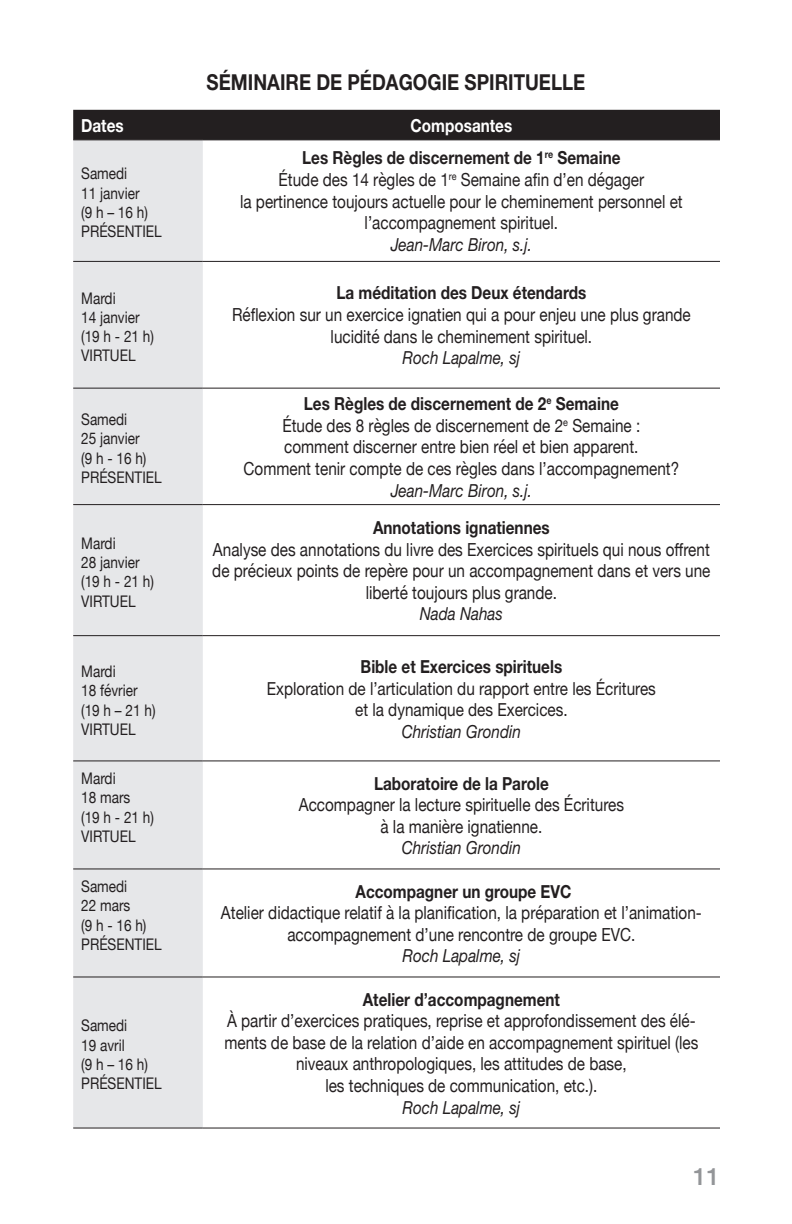
<style>
.page{position:relative;width:792px;height:1224px;background:#fff}
.page>*{position:absolute;margin:0;border:0;box-sizing:border-box;transform-origin:0 0}
.t1{font:500 24px "Helvetica Neue";color:#939598}
.t2{font:700 22px "Helvetica Neue";color:#231f20;scale:.85 1}
.t3{font:18px/21.6px "Helvetica Neue";color:#231f20;text-align:center;scale:.85 1}
.t4{font:700 18px "Helvetica Neue";color:#231f20;scale:.85 1}
.t5{font:italic 18px "Helvetica Neue";color:#231f20;scale:.85 1}
.t6{font:18px/21.6px "Helvetica Neue";color:#231f20;text-align:center;scale:.85 1}
.t7{font:700 18px "Helvetica Neue";color:#fff;scale:.85 1}
.t8{font:16px/19.2px "Helvetica Neue";color:#231f20;scale:.85 1}
.s1{font-weight:700}
</style>
<div class="page">
<div style="left:73px;top:110px;width:647px;height:29px;background:#231f20"></div>
<div style="left:73px;top:140px;width:130px;height:988px;background:#e6e7e9"></div>
<hr style="left:73px;top:139px;width:130px;height:1px;background:#231f20">
<hr style="left:73px;top:261px;width:130px;height:1px;background:#231f20">
<hr style="left:73px;top:388px;width:130px;height:1px;background:#231f20">
<hr style="left:73px;top:504px;width:130px;height:1px;background:#231f20">
<hr style="left:73px;top:635px;width:130px;height:1px;background:#231f20">
<hr style="left:73px;top:760px;width:130px;height:1px;background:#231f20">
<hr style="left:73px;top:868px;width:130px;height:1px;background:#231f20">
<hr style="left:73px;top:976px;width:130px;height:1px;background:#231f20">
<hr style="left:73px;top:1128px;width:130px;height:1px;background:#231f20">
<hr style="left:203px;top:139px;width:517px;height:1px;background:#231f20">
<hr style="left:203px;top:261px;width:517px;height:1px;background:#231f20">
<hr style="left:203px;top:388px;width:517px;height:1px;background:#231f20">
<hr style="left:203px;top:504px;width:517px;height:1px;background:#231f20">
<hr style="left:203px;top:635px;width:517px;height:1px;background:#231f20">
<hr style="left:203px;top:760px;width:517px;height:1px;background:#231f20">
<hr style="left:203px;top:868px;width:517px;height:1px;background:#231f20">
<hr style="left:203px;top:976px;width:517px;height:1px;background:#231f20">
<hr style="left:203px;top:1128px;width:517px;height:1px;background:#231f20">
<p class="t2" style="left:207px;top:69px;width:447px">SÉMINAIRE DE PÉDAGOGIE SPIRITUELLE</p>
<p class="t7" style="left:81px;top:114px;width:52px">Dates</p>
<p class="t7" style="left:411px;top:114px;width:121px">Composantes</p>
<p class="t8" style="left:81px;top:165px;width:56px">Samedi</p>
<p class="t8" style="left:81px;top:184px;width:70px">11 janvier</p>
<p class="t8" style="left:81px;top:203px;width:96px">(9 h – 16 h)<br>PRÉSENTIEL</p>
<p class="t4" style="left:302px;top:147px;width:376px">Les Règles de discernement de 1<sup>re</sup> Semaine</p>
<p class="t3" style="left:240px;top:170px;width:522px">Étude des 14 règles de 1<sup>re</sup> Semaine afin d’en dégager<br>la pertinence toujours actuelle pour le cheminement personnel et l’accompagnement spirituel.</p>
<p class="t5" style="left:391px;top:234px;width:168px">Jean-Marc Biron, s.j.</p>
<p class="t8" style="left:81px;top:289px;width:42px">Mardi</p>
<p class="t8" style="left:81px;top:308px;width:70px">14 janvier</p>
<p class="t8" style="left:81px;top:328px;width:87px">(19 h - 21 h)</p>
<p class="t8" style="left:81px;top:347px;width:66px">VIRTUEL</p>
<p class="t8" style="left:81px;top:411px;width:56px">Samedi</p>
<p class="t8" style="left:81px;top:430px;width:70px">25 janvier</p>
<p class="t8" style="left:81px;top:449px;width:78px">(9 h - 16 h)</p>
<p class="t8" style="left:81px;top:468px;width:96px">PRÉSENTIEL</p>
<p class="t8" style="left:81px;top:535px;width:42px">Mardi</p>
<p class="t8" style="left:81px;top:554px;width:70px">28 janvier</p>
<p class="t8" style="left:81px;top:573px;width:87px">(19 h - 21 h)</p>
<p class="t8" style="left:81px;top:592px;width:66px">VIRTUEL</p>
<p class="t8" style="left:81px;top:663px;width:42px">Mardi</p>
<p class="t8" style="left:81px;top:682px;width:68px">18 février</p>
<p class="t8" style="left:81px;top:701px;width:89px">(19 h – 21 h)</p>
<p class="t8" style="left:81px;top:720px;width:66px">VIRTUEL</p>
<p class="t8" style="left:81px;top:770px;width:42px">Mardi</p>
<p class="t8" style="left:81px;top:789px;width:59px">18 mars</p>
<p class="t8" style="left:81px;top:808px;width:87px">(19 h - 21 h)</p>
<p class="t8" style="left:81px;top:827px;width:66px">VIRTUEL</p>
<p class="t8" style="left:81px;top:878px;width:56px">Samedi</p>
<p class="t8" style="left:81px;top:897px;width:59px">22 mars</p>
<p class="t8" style="left:81px;top:916px;width:78px">(9 h - 16 h)</p>
<p class="t8" style="left:81px;top:935px;width:96px">PRÉSENTIEL</p>
<p class="t8" style="left:81px;top:1017px;width:56px">Samedi</p>
<p class="t8" style="left:81px;top:1036px;width:53px">19 avril</p>
<p class="t8" style="left:81px;top:1055px;width:80px">(9 h – 16 h)</p>
<p class="t8" style="left:81px;top:1075px;width:96px">PRÉSENTIEL</p>
<p class="t3" style="left:232px;top:283px;width:541px"><span class="s1">La méditation des Deux étendards<br></span>Réflexion sur un exercice ignatien qui a pour enjeu une plus grande lucidité dans le cheminement spirituel.</p>
<p class="t5" style="left:403px;top:347px;width:140px">Roch Lapalme, sj</p>
<p class="t3" style="left:282px;top:394px;width:423px"><span class="s1">Les Règles de discernement de 2</span><sup>e</sup> <span class="s1">Semaine<br></span>Étude des 8 règles de discernement de 2<sup>e</sup> Semaine :</p>
<p class="t3" style="left:284px;top:437px;width:418px">comment discerner entre bien réel et bien apparent.</p>
<p class="t3" style="left:244px;top:459px;width:514px">Comment tenir compte de ces règles dans l’accompagnement?</p>
<p class="t5" style="left:391px;top:479px;width:168px">Jean-Marc Biron, s.j.</p>
<p class="t4" style="left:373px;top:516px;width:209px">Annotations ignatiennes</p>
<p class="t3" style="left:212px;top:539px;width:588px">Analyse des annotations du livre des Exercices spirituels qui nous offrent de précieux points de repère pour un accompagnement dans et vers une liberté toujours plus grande.</p>
<p class="t5" style="left:420px;top:603px;width:99px">Nada Nahas</p>
<p class="t6" style="left:267px;top:655px;width:459px"><span class="s1">Bible et Exercices spirituels<br></span>Exploration de l’articulation du rapport entre les Écritures</p>
<p class="t6" style="left:355px;top:699px;width:252px">et la dynamique des Exercices.</p>
<p class="t5" style="left:402px;top:720px;width:142px">Christian Grondin</p>
<p class="t4" style="left:374px;top:772px;width:207px">Laboratoire de la Parole</p>
<p class="t3" style="left:299px;top:795px;width:384px">Accompagner la lecture spirituelle des Écritures</p>
<p class="t3" style="left:380px;top:817px;width:192px">à la manière ignatienne.</p>
<p class="t5" style="left:402px;top:837px;width:142px">Christian Grondin</p>
<p class="t4" style="left:356px;top:880px;width:256px">Accompagner un groupe EVC</p>
<p class="t3" style="left:221px;top:903px;width:567px">Atelier didactique relatif à la planification, la préparation et l’animation&shy;accompagnement d’une rencontre de groupe EVC.</p>
<p class="t5" style="left:403px;top:945px;width:140px">Roch Lapalme, sj</p>
<p class="t4" style="left:363px;top:988px;width:233px">Atelier d’accompagnement</p>
<p class="t3" style="left:224px;top:1011px;width:559px">À partir d’exercices pratiques, reprise et approfondissement des élé&shy;ments de base de la relation d’aide en accompagnement spirituel (les niveaux anthropologiques, les attitudes de base,<br>les techniques de communication, etc.).</p>
<p class="t5" style="left:403px;top:1096px;width:140px">Roch Lapalme, sj</p>
<h1 class="t1" style="left:693px;top:1162px;width:28px">11</h1>
</div>
